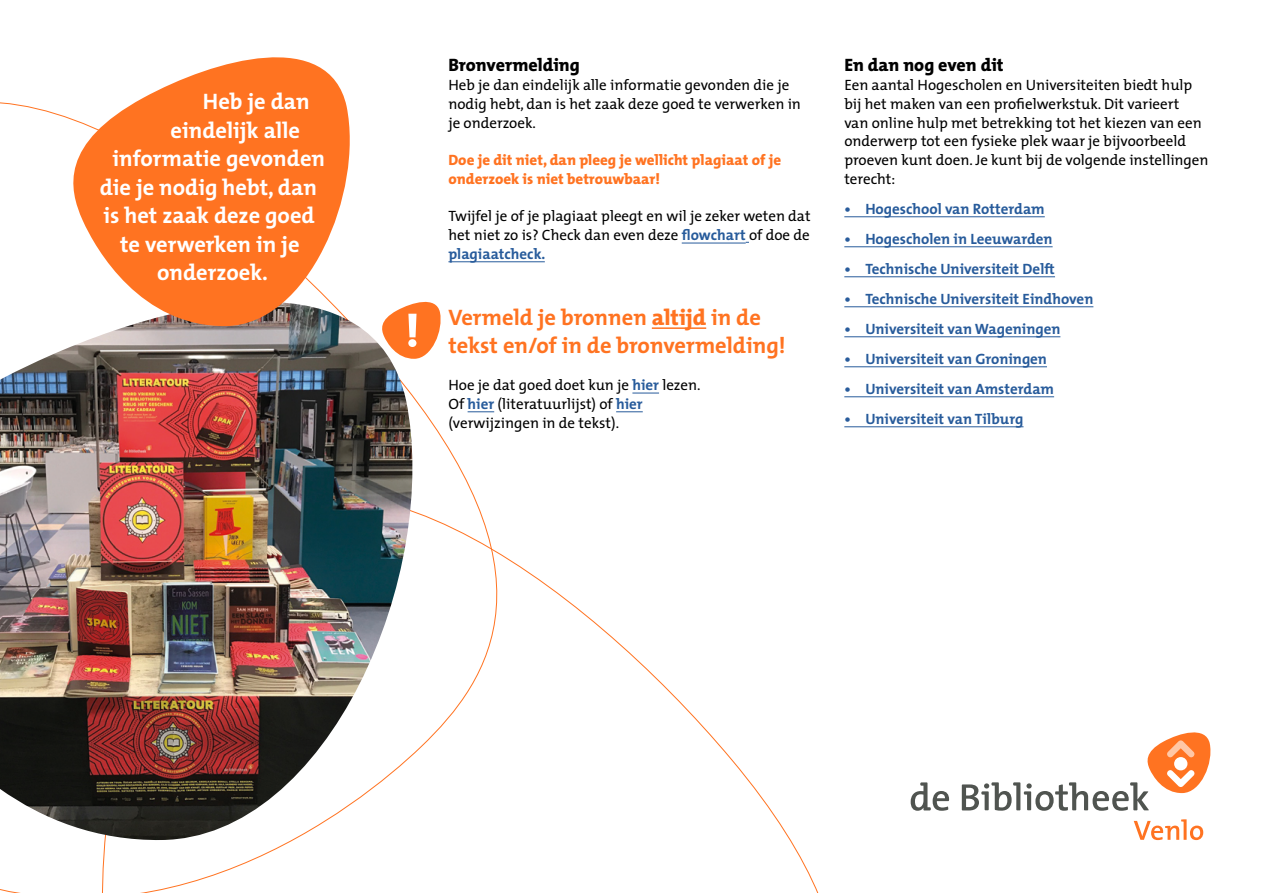
<style>
.page{position:relative;width:1263px;height:893px;background:#fff}
.page>*{position:absolute;margin:0;border:0;box-sizing:border-box;transform-origin:0 0}
.t1{font:700 22.5px "The Mix";color:#fff}
.t2{font:700 22.5px/28.5px "The Mix";color:#ff7321}
.t3{font:800 18px "The Mix";color:#000}
.t4{font:15px/18.8px "The Mix";color:#000}
.t5{font:700 15px "The Mix";color:#275b9b}
.t6{font:800 15px/18.8px "The Mix";color:#ff7321}
.s1{font-weight:700;color:#275b9b}
.s2{font-weight:800}
</style>
<div class="page">
<svg style="left:102px;top:392px;width:802px;height:501px"></svg>
<img style="left:0;top:327px;width:414px;height:514px">
<hr style="left:682px;top:243px;width:64px;height:1px;background:#275b9b">
<hr style="left:448px;top:261px;width:97px;height:1px;background:#275b9b">
<hr style="left:652px;top:327px;width:54px;height:2px;background:#ff7321">
<svg style="left:632px;top:393px;width:27px;height:1px"></svg>
<svg style="left:468px;top:411px;width:26px;height:1px"></svg>
<svg style="left:616px;top:411px;width:27px;height:1px"></svg>
<svg style="left:59px;top:57px;width:301px;height:270px;fill:#ff7321"></svg>
<hr style="left:844px;top:216px;width:201px;height:1px;background:#275b9b">
<hr style="left:844px;top:246px;width:208px;height:1px;background:#275b9b">
<hr style="left:844px;top:276px;width:211px;height:1px;background:#275b9b">
<hr style="left:844px;top:306px;width:249px;height:1px;background:#275b9b">
<hr style="left:844px;top:336px;width:216px;height:1px;background:#275b9b">
<hr style="left:844px;top:366px;width:203px;height:1px;background:#275b9b">
<hr style="left:844px;top:396px;width:210px;height:1px;background:#275b9b">
<hr style="left:844px;top:426px;width:179px;height:1px;background:#275b9b">
<svg style="left:379px;top:301px;width:62px;height:58px"></svg>
<svg style="left:911px;top:782px;width:38px;height:29px"></svg>
<svg style="left:962px;top:732px;width:249px;height:79px"></svg>
<svg style="left:1134px;top:819px;width:69px;height:21px"></svg>
<h1 class="t1" style="left:203px;top:83px;width:108px">Heb je dan</h1>
<h1 class="t1" style="left:171px;top:111px;width:131px">eindelijk alle</h1>
<h1 class="t1" style="left:113px;top:140px;width:214px">informatie gevonden</h1>
<h1 class="t1" style="left:100px;top:168px;width:219px">die je nodig hebt, dan</h1>
<h1 class="t1" style="left:103px;top:197px;width:213px">is het zaak deze goed</h1>
<h1 class="t1" style="left:120px;top:225px;width:181px">te verwerken in je</h1>
<h1 class="t1" style="left:157px;top:254px;width:113px">onderzoek.</h1>
<p class="t3" style="left:448px;top:50px;width:133px">Bronvermelding</p>
<p class="t4" style="left:448px;top:75px;width:354px">Heb je dan eindelijk alle informatie gevonden die je nodig hebt, dan is het zaak deze goed te verwerken in je onderzoek.</p>
<p class="t6" style="left:448px;top:150px;width:334px">Doe je dit niet, dan pleeg je wellicht plagiaat of je onderzoek is niet betrouwbaar!</p>
<p class="t4" style="left:448px;top:206px;width:364px;text-align:justify">Twijfel je of je plagiaat pleegt en wil je zeker weten dat het niet zo is? Check dan even deze <span class="s1">flowchart</span> of doe de <span class="s1">plagiaatcheck.</span></p>
<h1 class="t2" style="left:448px;top:302px;width:339px">Vermeld je bronnen <span class="s2">altijd</span> in de tekst en/of in de bronvermelding!</h1>
<p class="t4" style="left:448px;top:375px;width:254px">Hoe je dat goed doet kun je <span class="s1">hier</span> lezen.<br>Of <span class="s1">hier</span> (literatuurlijst) of <span class="s1">hier </span>(verwijzingen in de tekst).</p>
<p class="t3" style="left:844px;top:50px;width:161px">En dan nog even dit</p>
<p class="t4" style="left:844px;top:75px;width:366px">Een aantal Hogescholen en Universiteiten biedt hulp bij het maken van een profielwerkstuk. Dit varieert<br>van online hulp met betrekking tot het kiezen van een onderwerp tot een fysieke plek waar je bijvoorbeeld proeven kunt doen. Je kunt bij de volgende instellingen terecht:</p>
<p class="t5" style="left:844px;top:196px;width:202px">• Hogeschool van Rotterdam</p>
<p class="t5" style="left:844px;top:226px;width:210px">• Hogescholen in Leeuwarden</p>
<p class="t5" style="left:844px;top:256px;width:212px">• Technische Universiteit Delft</p>
<p class="t5" style="left:844px;top:286px;width:251px">• Technische Universiteit Eindhoven</p>
<p class="t5" style="left:844px;top:316px;width:218px">• Universiteit van Wageningen</p>
<p class="t5" style="left:844px;top:346px;width:204px">• Universiteit van Groningen</p>
<p class="t5" style="left:844px;top:376px;width:211px">• Universiteit van Amsterdam</p>
<p class="t5" style="left:844px;top:406px;width:181px">• Universiteit van Tilburg</p>
</div>
